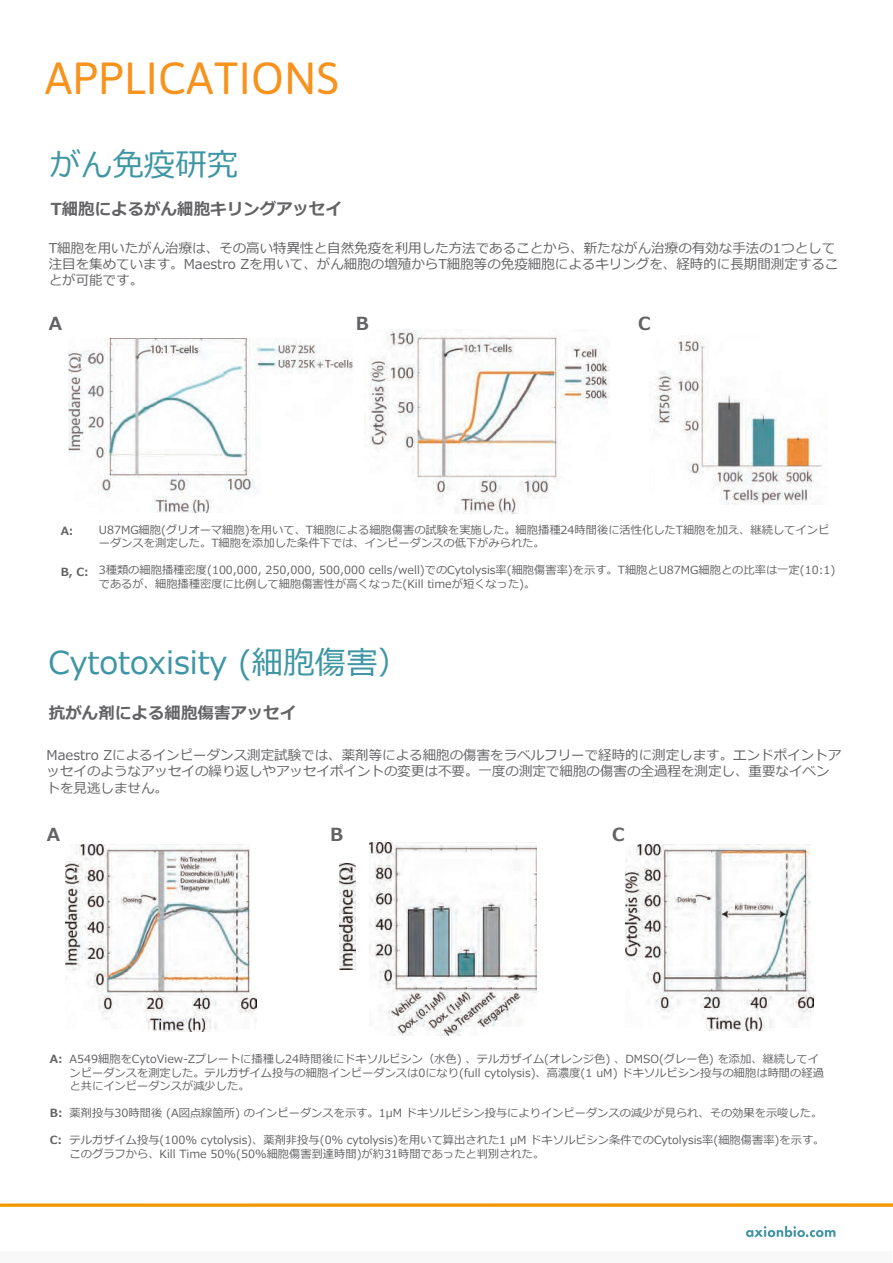
<style>
.page{position:relative;width:893px;height:1263px;background:#fff}
.page>*{position:absolute;margin:0;border:0;box-sizing:border-box;transform-origin:0 0}
.t1{font:45px "Asap";color:#f7931d}
.t2{font:31.5px "Meiryo";color:#3e96a4}
.t3{font:700 18px "Meiryo";color:#636366}
.t4{font:700 16.5px "Meiryo";color:#636366}
.t5{font:13.5px/16.2px "Meiryo";color:#636366}
.t6{font:11.25px/13.5px "Meiryo";color:#636366}
.t7{font:700 11.25px "Meiryo";color:#636366}
</style>
<div class="page">
<div style="left:0;top:1251px;width:892px;height:12px;background:#f9f8f8"></div>
<img style="left:0;top:1203px;width:893px;height:35px">
<img style="left:66px;top:844px;width:191px;height:187px">
<img style="left:369px;top:842px;width:168px;height:194px">
<img style="left:626px;top:844px;width:187px;height:187px">
<img style="left:340px;top:864px;width:15px;height:105px">
<img style="left:364px;top:330px;width:245px;height:184px">
<img style="left:655px;top:341px;width:168px;height:163px">
<img style="left:69px;top:339px;width:283px;height:173px">
<h1 class="t1" style="left:45px;top:52px;width:295px">APPLICATIONS</h1>
<h2 class="t2" style="left:49px;top:143px;width:190px">がん免疫研究</h2>
<h3 class="t4" style="left:51px;top:198px;width:293px">T細胞によるがん細胞キリングアッセイ</h3>
<p class="t5" style="left:49px;top:241px;width:791px">T細胞を用いたがん治療は、その高い特異性と自然免疫を利用した方法であることから、新たながん治療の有効な手法の1つとして注目を集めています。Maestro Zを用いて、がん細胞の増殖からT細胞等の免疫細胞によるキリングを、経時的に長期間測定することが可能です。</p>
<h3 class="t3" style="left:338px;top:311px;width:33px">　B</h3>
<h3 class="t3" style="left:638px;top:311px;width:14px">C</h3>
<p class="t7" style="left:61px;top:523px;width:14px">A:</p>
<p class="t7" style="left:61px;top:564px;width:30px">B, C:</p>
<p class="t6" style="left:99px;top:523px;width:732px">U87MG細胞(グリオーマ細胞)を用いて、T細胞による細胞傷害の試験を実施した。細胞播種24時間後に活性化したT細胞を加え、継続してインピーダンスを測定した。T細胞を添加した条件下では、インピーダンスの低下がみられた。</p>
<p class="t6" style="left:99px;top:564px;width:738px">3種類の細胞播種密度(100,000, 250,000, 500,000 cells/well)でのCytolysis率(細胞傷害率)を示す。T細胞とU87MG細胞との比率は一定(10:1)であるが、細胞播種密度に比例して細胞傷害性が高くなった(Kill timeが短くなった)。</p>
<h2 class="t2" style="left:49px;top:641px;width:362px">Cytotoxisity (細胞傷害）</h2>
<h3 class="t4" style="left:49px;top:701px;width:249px">抗がん剤による細胞傷害アッセイ</h3>
<p class="t5" style="left:47px;top:748px;width:796px">Maestro Zによるインピーダンス測定試験では、薬剤等による細胞の傷害をラベルフリーで経時的に測定します。エンドポイントアッセイのようなアッセイの繰り返しやアッセイポイントの変更は不要。一度の測定で細胞の傷害の全過程を測定し、重要なイベントを見逃しません。</p>
<h3 class="t3" style="left:612px;top:822px;width:14px">C</h3>
<p class="t7" style="left:50px;top:1050px;width:14px">A:</p>
<p class="t7" style="left:50px;top:1104px;width:14px">B:</p>
<p class="t7" style="left:50px;top:1131px;width:14px">C:</p>
<p class="t6" style="left:70px;top:1053px;width:756px">A549細胞をCytoView-Zプレートに播種し24時間後にドキソルビシン（水色) 、テルガザイム(オレンジ色) 、DMSO(グレー色) を添加、継続してインピーダンスを測定した。テルガザイム投与の細胞インピーダンスは0になり(full cytolysis)、高濃度(1 uM) ドキソルビシン投与の細胞は時間の経過と共にインピーダンスが減少した。</p>
<p class="t6" style="left:70px;top:1107px;width:754px">薬剤投与30時間後 (A図点線箇所) のインピーダンスを示す。1μM ドキソルビシン投与によりインピーダンスの減少が見られ、その効果を示唆した。</p>
<p class="t6" style="left:70px;top:1134px;width:756px">テルガザイム投与(100% cytolysis)、薬剤非投与(0％ cytolysis)を用いて算出された1 μM ドキソルビシン条件でのCytolysis率(細胞傷害率)を示す。このグラフから、Kill Time 50%(50%細胞傷害到達時間)が約31時間であったと判別された。</p>
</div>
